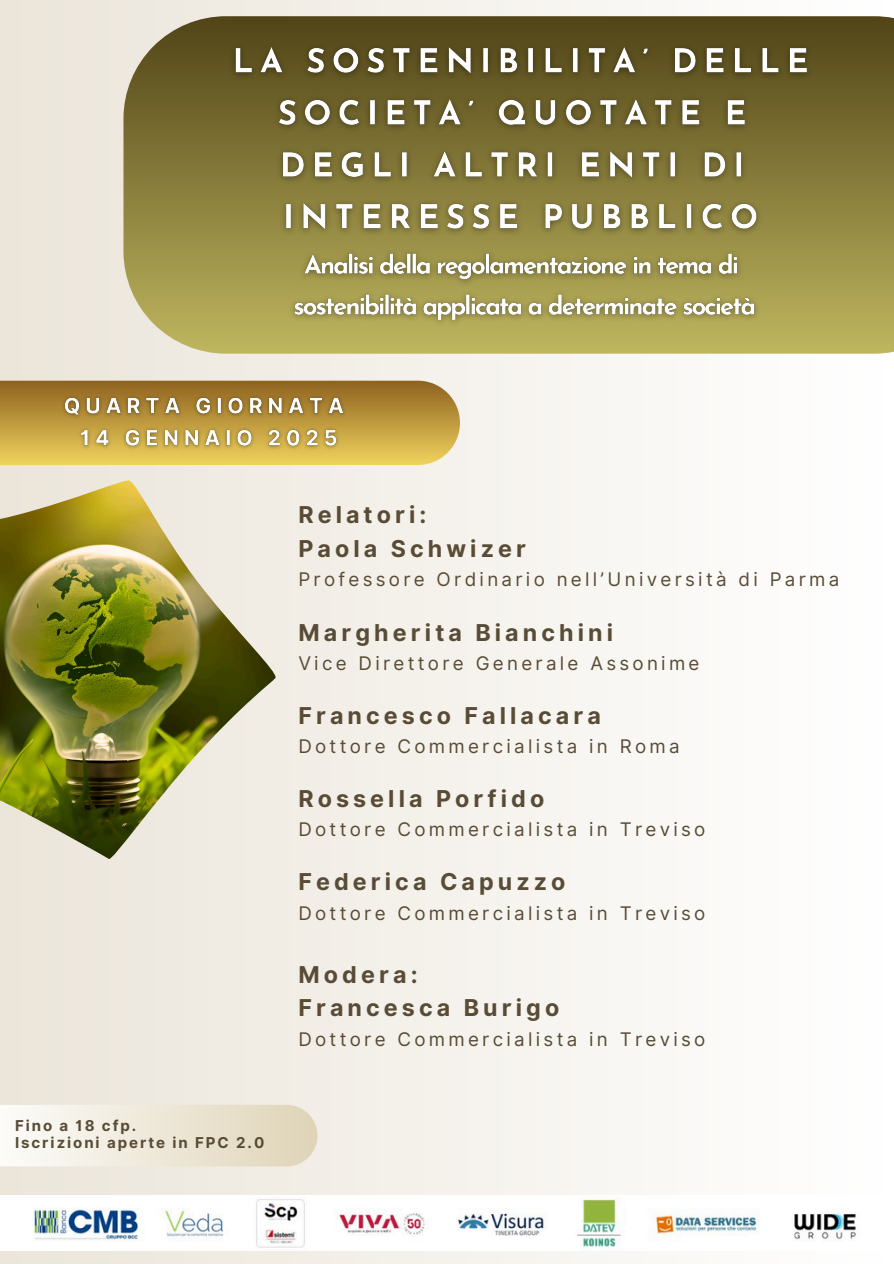
<style>
.page{position:relative;width:894px;height:1264px;background:#fff}
.page>*{position:absolute;margin:0;border:0;box-sizing:border-box;transform-origin:0 0}
.t1{font:700 23.25px/33.8px "Inter";letter-spacing:.175em;color:#584c36}
.t2{font:18.75px "Inter";letter-spacing:.175em;color:#584c36}
.t3{font:700 15px "Inter";letter-spacing:.13em;color:#584c36}
</style>
<div class="page">
<div style="left:0;top:0;width:893px;height:1263px;background:linear-gradient(to right,#ebe5da,#fff)"></div>
<svg style="left:124px;top:16px;width:769px;height:338px;background:#8e8345"></svg>
<img style="left:224px;top:37px;width:592px;height:295px">
<img style="left:0;top:480px;width:275px;height:379px">
<svg style="left:0;top:381px;width:460px;height:84px;background:#c09d44"></svg>
<img style="left:57px;top:391px;width:302px;height:64px">
<svg style="left:0;top:1104px;width:317px;height:62px"></svg>
<img style="left:0;top:1195px;width:893px;height:55px">
<p class="t3" style="left:15px;top:1116px;width:123px">Fino a 18 cfp.</p>
<p class="t3" style="left:15px;top:1133px;width:251px">Iscrizioni aperte in FPC 2.0</p>
<h3 class="t1" style="left:298px;top:498px;width:229px">Relatori:<br>Paola Schwizer</h3>
<h3 class="t2" style="left:298px;top:568px;width:542px">Professore Ordinario nell’Università di Parma</h3>
<h3 class="t1" style="left:298px;top:615px;width:316px">Margherita Bianchini</h3>
<h3 class="t2" style="left:298px;top:651px;width:402px">Vice Direttore Generale Assonime</h3>
<h3 class="t1" style="left:298px;top:698px;width:304px">Francesco Fallacara</h3>
<h3 class="t2" style="left:298px;top:735px;width:382px">Dottore Commercialista in Roma</h3>
<h3 class="t1" style="left:298px;top:781px;width:247px">Rossella Porfido</h3>
<h3 class="t2" style="left:298px;top:818px;width:408px">Dottore Commercialista in Treviso</h3>
<h3 class="t1" style="left:298px;top:865px;width:268px">Federica Capuzzo</h3>
<h3 class="t2" style="left:298px;top:901px;width:408px">Dottore Commercialista in Treviso</h3>
<h3 class="t1" style="left:298px;top:957px;width:121px">Modera:</h3>
<p class="t1" style="left:298px;top:991px;width:262px">Francesca Burigo</p>
<p class="t2" style="left:298px;top:1027px;width:408px">Dottore Commercialista in Treviso</p>
</div>
